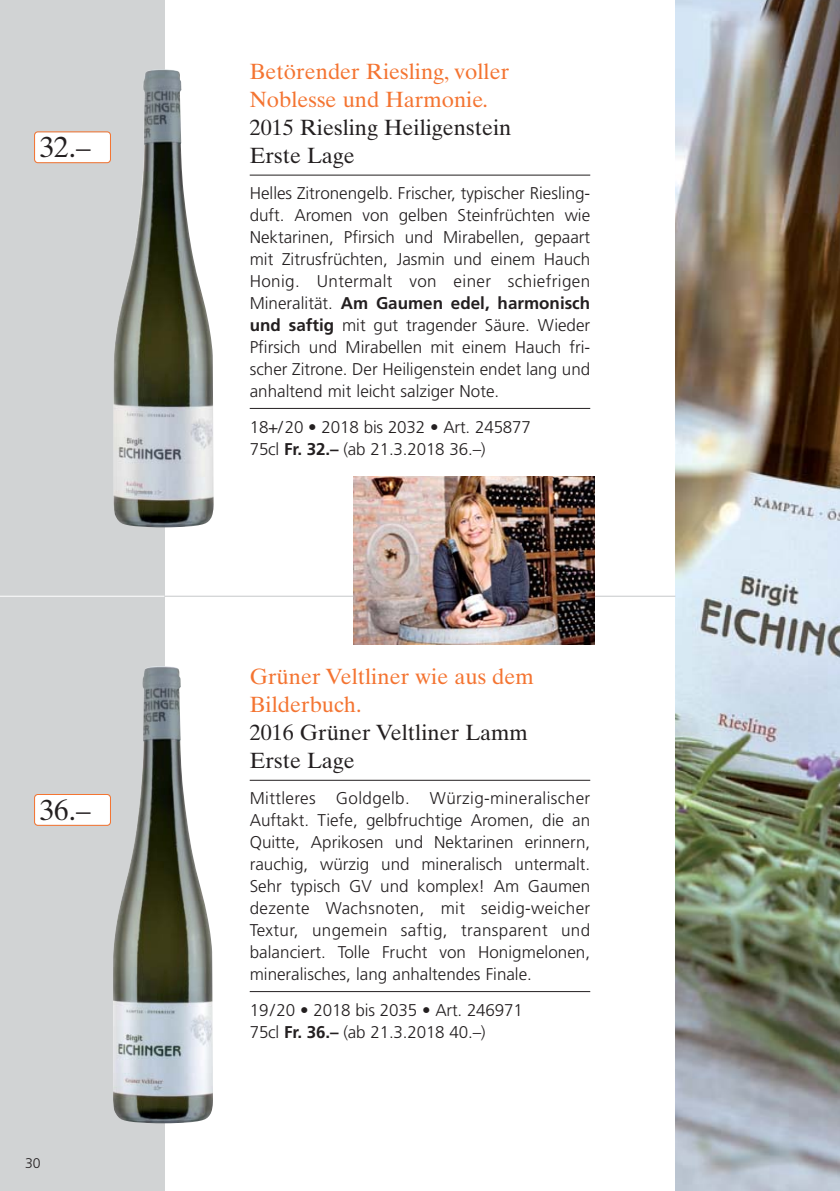
<style>
.page{position:relative;width:840px;height:1191px;background:#fff}
.page>*{position:absolute;margin:0;border:0;box-sizing:border-box;transform-origin:0 0}
.t1{font:29px "Times Ten";color:#231f20}
.t2{font:22px/28px "Times Ten";color:#f47431}
.t3{font:22px/28px "Times Ten";color:#231f20}
.t4{font:300 17px/22px "Frutiger";color:#231f20;text-align:justify}
.t5{font:300 14px "Frutiger";color:#231f20}
.s1{font-weight:700}
</style>
<div class="page">
<img style="left:675px;top:0;width:164px;height:1191px">
<div style="left:0;top:0;width:164px;height:1191px;background:#d1d3d4"></div>
<hr style="left:0;top:596px;width:164px;height:1px;background:#fff">
<hr style="left:164px;top:596px;width:511px;height:1px;background:#c6c8ca">
<hr style="left:249px;top:780px;width:341px;height:1px;background:#231f20">
<hr style="left:249px;top:991px;width:341px;height:1px;background:#231f20">
<hr style="left:249px;top:175px;width:341px;height:1px;background:#231f20">
<hr style="left:249px;top:408px;width:341px;height:1px;background:#231f20">
<div style="left:35px;top:795px;width:75px;height:30px;background:#fff;border-radius:3px"></div>
<div style="left:34px;top:794px;width:77px;height:32px;border:2px solid #f47431;border-radius:4px"></div>
<div style="left:35px;top:132px;width:75px;height:30px;background:#fff;border-radius:3px"></div>
<div style="left:34px;top:131px;width:77px;height:32px;border:2px solid #f47431;border-radius:4px"></div>
<img style="left:113px;top:69px;width:101px;height:458px">
<img style="left:113px;top:666px;width:100px;height:457px">
<img style="left:353px;top:477px;width:241px;height:167px">
<h1 class="t1" style="left:40px;top:136px;width:52px">32.–</h1>
<h1 class="t1" style="left:40px;top:799px;width:52px">36.–</h1>
<p class="t5" style="left:25px;top:1157px;width:17px">30</p>
<p class="t2" style="left:249px;top:59px;width:261px">Betörender Riesling, voller<br>Noblesse und Harmonie.</p>
<p class="t3" style="left:249px;top:115px;width:263px">2015 Riesling Heiligenstein<br>Erste Lage</p>
<p class="t4" style="left:249px;top:183px;width:342px">Helles Zitronengelb. Frischer, typischer Riesling - duft. Aromen von gelben Steinfrüchten wie Nektarinen, Pfirsich und Mirabellen, gepaart mit Zitrusfrüchten, Jasmin und einem Hauch Honig. Untermalt von einer schiefrigen Mineralität. <span class="s1">Am Gaumen edel, harmonisch und saftig</span> mit gut tragender Säure. Wieder Pfirsich und Mirabellen mit einem Hauch fri&shy;scher Zitrone. Der Heiligenstein endet lang und anhaltend mit leicht salziger Note.</p>
<p class="t4" style="left:249px;top:417px;width:282px">18+/20 • 2018 bis 2032 • Art. 245877<br>75cl <span class="s1">Fr. 32.–</span> (ab 21.3.2018 36.–)</p>
<p class="t2" style="left:249px;top:664px;width:285px">Grüner Veltliner wie aus dem<br>Bilderbuch.</p>
<p class="t3" style="left:249px;top:720px;width:279px">2016 Grüner Veltliner Lamm<br>Erste Lage</p>
<p class="t4" style="left:249px;top:788px;width:342px">Mittleres Goldgelb. Würzig-mineralischer Auftakt. Tiefe, gelbfruchtige Aromen, die an Quitte, Aprikosen und Nektarinen erinnern, rauchig, würzig und mineralisch untermalt.<br>Sehr typisch GV und komplex! Am Gaumen dezente Wachsnoten, mit seidig-weicher Textur, ungemein saftig, transparent und balanciert. Tolle Frucht von Honigmelonen, mineralisches, lang anhaltendes Finale.</p>
<p class="t4" style="left:249px;top:1000px;width:274px">19/20 • 2018 bis 2035 • Art. 246971<br>75cl <span class="s1">Fr. 36.–</span> (ab 21.3.2018 40.–)</p>
</div>
